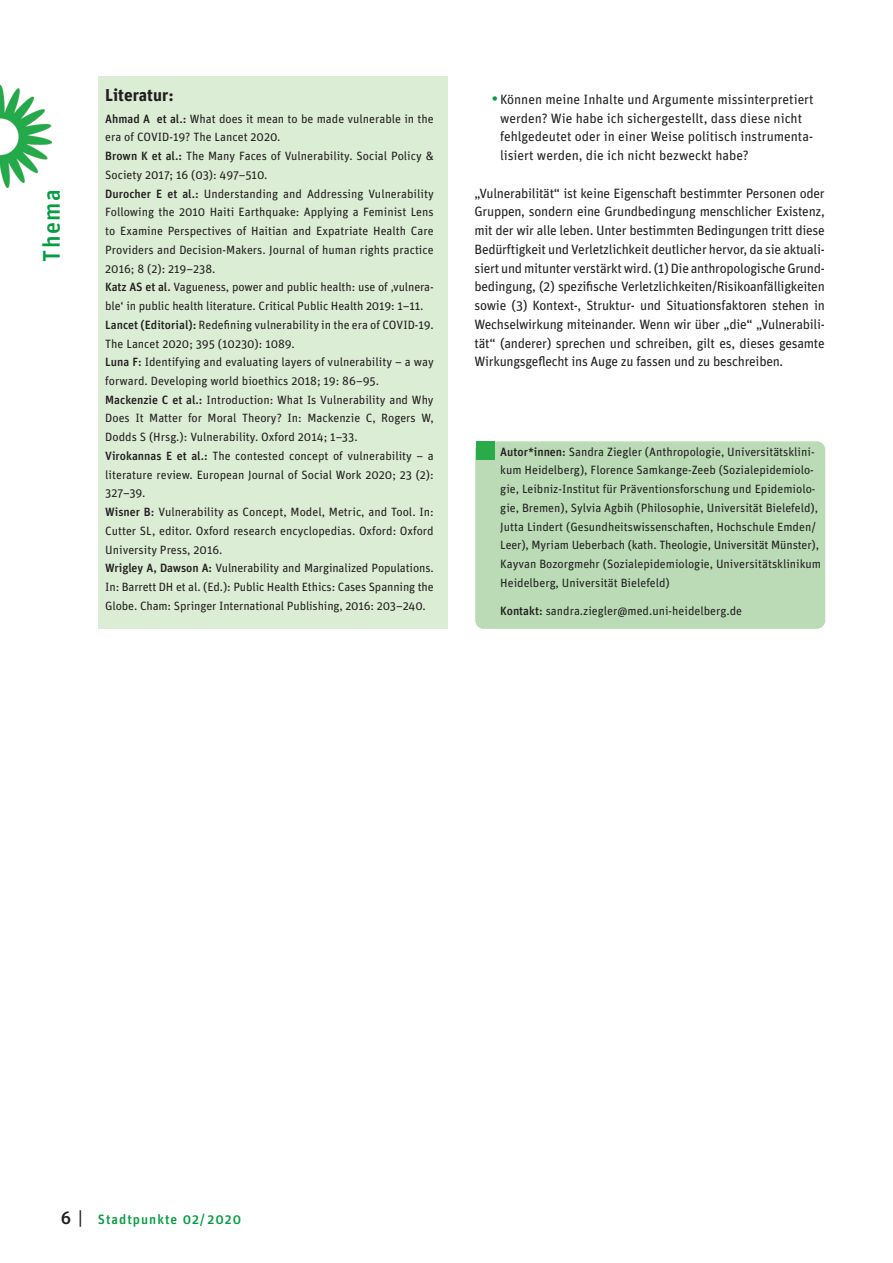
<style>
.page{position:relative;width:893px;height:1263px;background:#fff}
.page>*{position:absolute;margin:0;border:0;box-sizing:border-box;transform-origin:0 0}
.t1{font:500 24px "Unit OT";letter-spacing:.06em;color:#059c42}
.t2{font:700 17.25px "Unit OT";color:#231f20}
.t3{font:13.5px/18.8px "Unit OT";color:#231f20}
.t4{font:500 13.5px "Unit OT";letter-spacing:.075em;color:#059c42}
.t5{font:12px/18.8px "Unit OT";color:#231f20}
.s1{font-weight:500}
.s2{font-size:18px;color:#231f20}
</style>
<div class="page">
<img style="left:0;top:85px;width:51px;height:102px">
<div style="left:475px;top:441px;width:350px;height:188px;background:#badbb6;border-radius:9px"></div>
<div style="left:476px;top:441px;width:19px;height:19px;background:#29ab4a"></div>
<div style="left:98px;top:77px;width:350px;height:552px;background:#dbedd4"></div>
<h1 class="t1" style="left:37px;top:262px;width:74px;rotate:-90deg">Thema</h1>
<h2 class="t2" style="left:105px;top:84px;width:70px">Literatur:</h2>
<p class="t5" style="left:105px;top:109px;width:330px"><span class="s1">Ahmad A et al.:</span> What does it mean to be made vulnerable in the era of COVID-19? The Lancet 2020.<br><span class="s1">Brown K et al.:</span> The Many Faces of Vulnerability. Social Policy &amp; Society 2017; 16 (03): 497–510.<br><span class="s1">Durocher E et al.:</span> Understanding and Addressing Vulnerability Following the 2010 Haiti Earthquake: Applying a Feminist Lens to Examine Perspectives of Haitian and Expatriate Health Care Providers and Decision-Makers. Journal of human rights practice 2016; 8 (2): 219–238.<br><span class="s1">Katz AS et al.</span> Vagueness, power and public health: use of ‚vulnera&shy;ble‘ in public health literature. Critical Public Health 2019: 1–11.<br><span class="s1">Lancet (Editorial):</span> Redefining vulnerability in the era of COVID-19.<br>The Lancet 2020; 395 (10230): 1089.<br><span class="s1">Luna F:</span> Identifying and evaluating layers of vulnerability – a way forward. Developing world bioethics 2018; 19: 86–95.<br><span class="s1">Mackenzie C et al.:</span> Introduction: What Is Vulnerability and Why Does It Matter for Moral Theory? In: Mackenzie C, Rogers W, Dodds S (Hrsg.): Vulnerability. Oxford 2014; 1–33.<br><span class="s1">Virokannas E et al.:</span> The contested concept of vulnerability – a literature review. European Journal of Social Work 2020; 23 (2):<br>327–39.<br><span class="s1">Wisner B:</span> Vulnerability as Concept, Model, Metric, and Tool. In:<br>Cutter SL, editor. Oxford research encyclopedias. Oxford: Oxford University Press, 2016.<br><span class="s1">Wrigley A, Dawson A:</span> Vulnerability and Marginalized Populations.<br>In: Barrett DH et al. (Ed.): Public Health Ethics: Cases Spanning the Globe. Cham: Springer International Publishing, 2016: 203–240.</p>
<p class="t3" style="left:500px;top:90px;width:315px">Können meine Inhalte und Argumente missinterpretiert werden? Wie habe ich sichergestellt, dass diese nicht fehlgedeutet oder in einer Weise politisch instrumenta&shy;lisiert werden, die ich nicht bezweckt habe?</p>
<p class="t3" style="left:474px;top:184px;width:352px;text-align:justify">„Vulnerabilität“ ist keine Eigenschaft bestimmter Personen oder Gruppen, sondern eine Grundbedingung menschlicher Existenz, mit der wir alle leben. Unter bestimmten Bedingungen tritt diese Bedürftigkeit und Verletzlichkeit deutlicher hervor, da sie aktuali&shy;siert und mitunter verstärkt wird. (1) Die anthropologische Grund&shy;bedingung, (2) spezifische Verletzlichkeiten/Risikoanfälligkeiten sowie (3) Kontext-, Struktur- und Situationsfaktoren stehen in Wechselwirkung miteinander. Wenn wir über „die“ „Vulnerabili&shy;tät“ (anderer) sprechen und schreiben, gilt es, dieses gesamte Wirkungsgeflecht ins Auge zu fassen und zu beschreiben.</p>
<p class="t5" style="left:500px;top:442px;width:322px"><span class="s1">Autor*innen:</span> Sandra Ziegler (Anthropologie, Universitätsklini&shy;kum Heidelberg), Florence Samkange-Zeeb (Sozialepidemiolo&shy;gie, Leibniz-Institut für Präventionsforschung und Epidemiolo&shy;gie, Bremen), Sylvia Agbih (Philosophie, Universität Bielefeld), Jutta Lindert (Gesundheitswissenschaften, Hochschule Emden/ Leer), Myriam Ueberbach (kath. Theologie, Universität Münster), Kayvan Bozorgmehr (Sozialepidemiologie, Universitätsklinikum Heidelberg, Universität Bielefeld)</p>
<p class="t5" style="left:500px;top:601px;width:243px"><span class="s1">Kontakt:</span> sandra.ziegler@med.uni-heidelberg.de</p>
<p class="t4" style="left:61px;top:1211px;width:182px"><span class="s2">6 |</span> Stadtpunkte 02/2020</p>
</div>
